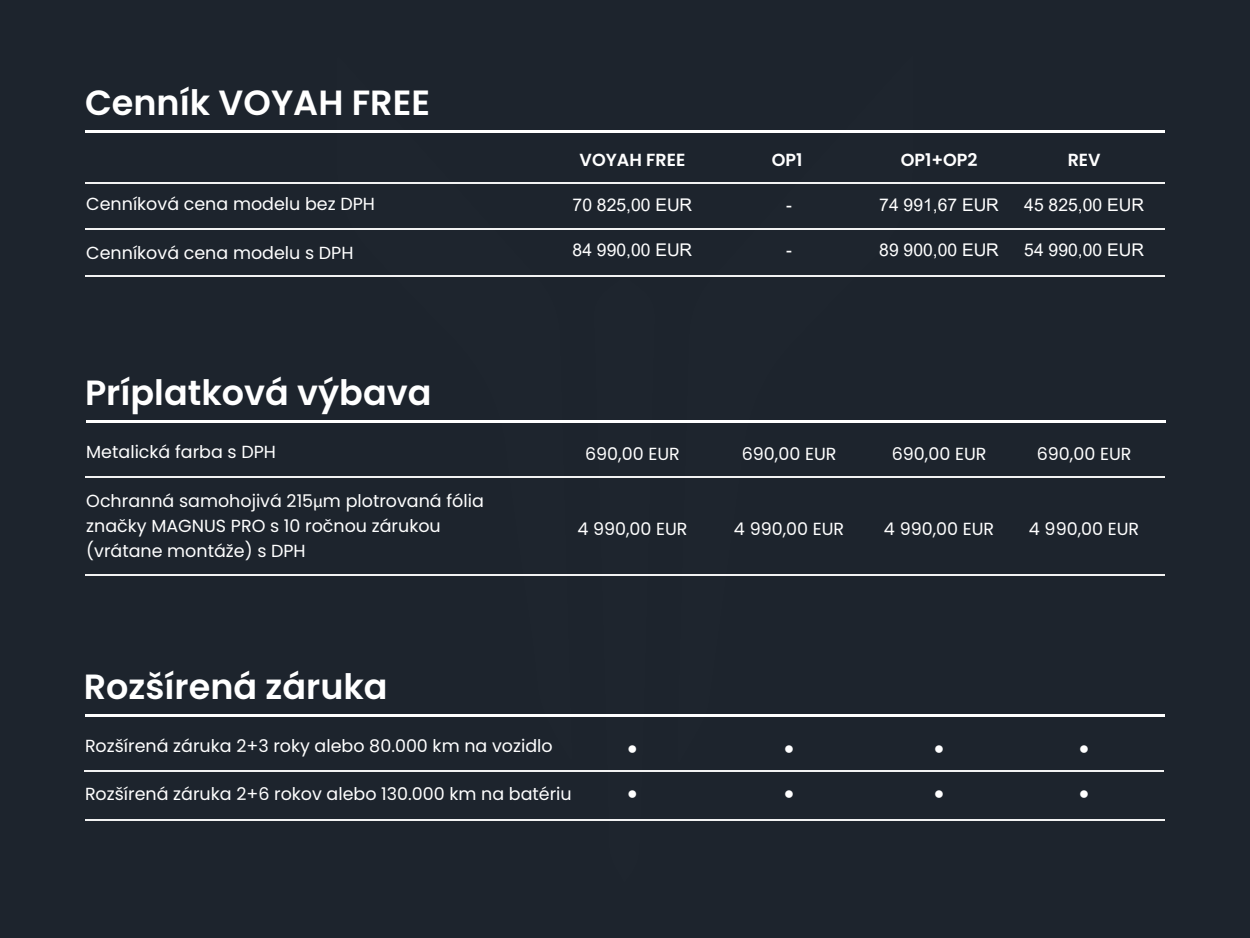
<style>
.page{position:relative;width:1250px;height:938px;background:#1d242d}
.page>*{position:absolute;margin:0;border:0;box-sizing:border-box;transform-origin:0 0}
.t1{font:600 35px "Poppins";color:#fff}
.t2{font:17.5px/25px "Poppins";color:#fff}
.t3{font:17.5px "Arial";color:#fff}
.t4{font:600 17.5px "Poppins";color:#fff}
.s1{font-family:"Myriad Pro"}
</style>
<div class="page">
<svg style="left:677px;top:132px;width:237px;height:585px"></svg>
<svg style="left:336px;top:132px;width:236px;height:585px"></svg>
<svg style="left:594px;top:422px;width:61px;height:399px"></svg>
<hr style="left:85px;top:130px;width:1080px;height:2px;background:#fff">
<hr style="left:86px;top:420px;width:1080px;height:2px;background:#fff">
<hr style="left:85px;top:182px;width:1080px;height:2px;background:#f2f2f2">
<hr style="left:85px;top:229px;width:1080px;height:1px;background:#f2f2f2">
<hr style="left:85px;top:275px;width:1080px;height:1px;background:#f2f2f2">
<hr style="left:85px;top:476px;width:1080px;height:2px;background:#f2f2f2">
<hr style="left:85px;top:574px;width:1080px;height:1px;background:#f2f2f2">
<hr style="left:85px;top:714px;width:1080px;height:2px;background:#fff">
<hr style="left:84px;top:770px;width:1080px;height:1px;background:#f2f2f2">
<hr style="left:85px;top:819px;width:1080px;height:1px;background:#f2f2f2">
<h1 class="t1" style="left:85px;top:82px;width:346px">Cenník VOYAH FREE</h1>
<p class="t2" style="left:86px;top:191px;width:290px">Cenníková cena modelu bez DPH</p>
<p class="t2" style="left:86px;top:240px;width:269px">Cenníková cena modelu s DPH</p>
<p class="t4" style="left:580px;top:150px;width:107px">VOYAH FREE</p>
<p class="t3" style="left:573px;top:193px;width:121px">70 825,00 EUR</p>
<p class="t3" style="left:573px;top:238px;width:121px">84 990,00 EUR</p>
<p class="t4" style="left:772px;top:150px;width:32px">OP1</p>
<p class="t3" style="left:786px;top:193px;width:7px">-</p>
<p class="t3" style="left:786px;top:238px;width:7px">-</p>
<p class="t4" style="left:901px;top:150px;width:78px">OP1+OP2</p>
<p class="t3" style="left:879px;top:193px;width:121px">74 991,67 EUR</p>
<p class="t3" style="left:879px;top:238px;width:121px">89 900,00 EUR</p>
<p class="t4" style="left:1068px;top:150px;width:34px">REV</p>
<p class="t3" style="left:1024px;top:193px;width:121px">45 825,00 EUR</p>
<p class="t3" style="left:1024px;top:238px;width:121px">54 990,00 EUR</p>
<h1 class="t1" style="left:85px;top:372px;width:348px">Príplatková výbava</h1>
<p class="t2" style="left:86px;top:439px;width:191px">Metalická farba s DPH</p>
<p class="t2" style="left:86px;top:488px;width:399px">Ochranná samohojivá 215<span class="s1">μ</span>m plotrovaná fólia značky MAGNUS PRO s 10 ročnou zárukou (vrátane montáže) s DPH</p>
<p class="t2" style="left:585px;top:441px;width:96px">690,00 EUR</p>
<p class="t2" style="left:577px;top:516px;width:112px">4 990,00 EUR</p>
<h1 class="t1" style="left:84px;top:666px;width:305px">Rozšírená záruka</h1>
<p class="t2" style="left:85px;top:733px;width:469px">Rozšírená záruka 2+3 roky alebo 80.000 km na vozidlo</p>
<p class="t2" style="left:85px;top:781px;width:488px">Rozšírená záruka 2+6 rokov alebo 130.000 km na batériu</p>
<p class="t3" style="left:627px;top:735px;width:12px">●</p>
<p class="t3" style="left:627px;top:780px;width:12px">●</p>
<p class="t2" style="left:742px;top:441px;width:96px">690,00 EUR</p>
<p class="t2" style="left:734px;top:516px;width:112px">4 990,00 EUR</p>
<p class="t2" style="left:892px;top:441px;width:96px">690,00 EUR</p>
<p class="t2" style="left:884px;top:516px;width:112px">4 990,00 EUR</p>
<p class="t2" style="left:1037px;top:441px;width:96px">690,00 EUR</p>
<p class="t2" style="left:1029px;top:516px;width:112px">4 990,00 EUR</p>
<p class="t3" style="left:784px;top:735px;width:12px">●</p>
<p class="t3" style="left:784px;top:780px;width:12px">●</p>
<p class="t3" style="left:934px;top:735px;width:12px">●</p>
<p class="t3" style="left:934px;top:780px;width:12px">●</p>
<p class="t3" style="left:1079px;top:735px;width:12px">●</p>
<p class="t3" style="left:1079px;top:780px;width:12px">●</p>
</div>
